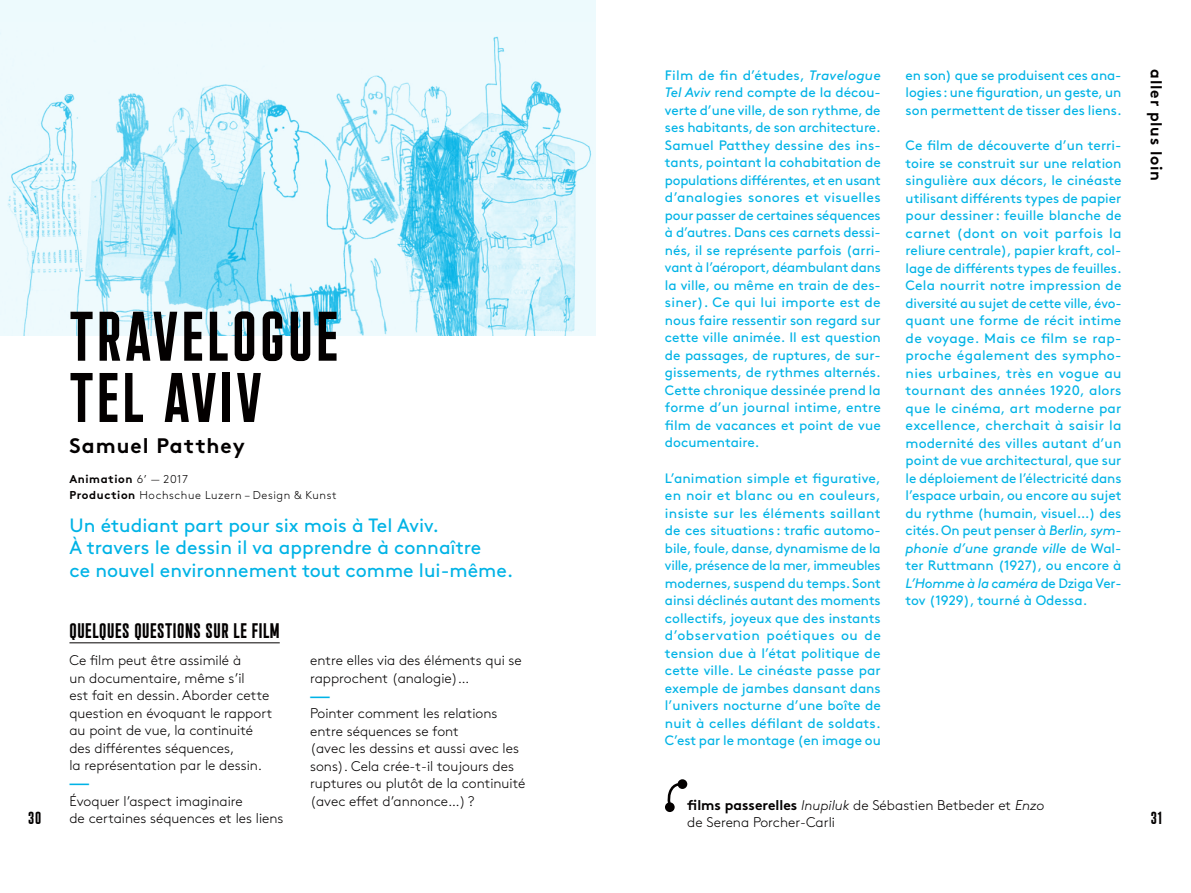
<style>
.page{position:relative;width:1191px;height:893px;background:#fff}
.page>*{position:absolute;margin:0;border:0;box-sizing:border-box;transform-origin:0 0}
.FICHE_-_titre_film{font:70px/61.2px "Plaak 2 Griffon 42 Bold";letter-spacing:.05em;color:#030000}
.FICHE_-_inter{font:21px "Plaak 2 Griffon 42 Bold";letter-spacing:.025em;color:#030000}
.FICHE_-_réalisation{font:700 21px "Brown Std";letter-spacing:.05em;color:#030000}
.CHAPÔ{font:19.25px/22.8px "Brown Std";color:#00b3e6}
.t1{font:17.5px "Plaak 2 Griffon 42 Bold";color:#030000}
.t2{font:700 15.75px "Brown Std";letter-spacing:.05em;color:#030000}
.FICHE_-_questions{font:300 14px/17.5px "Brown Std";color:#030000}
.TXT_COURANT_-_drapea{font:300 14px/17.5px "Brown Std";color:#030000}
.FICHE_-_tiret{font:700 14px "Brown Std";color:#00b3e6}
.FICHE_-_txt_bleu{font:13.65px/17.5px "Brown Std";color:#00b3e6;text-align:justify}
.FICHE_-_infos_films{font:300 11.38px "Brown Std";letter-spacing:.05em;color:#030000}
.FICHE_-_infos_films-2{font:700 11.38px "Brown Std";letter-spacing:.05em;color:#030000}
.s1{font-style:italic}
.s2{font-weight:300}
.s3{font-weight:700}
</style>
<div class="page">
<svg style="left:677px;top:779px;width:10px;height:10px"></svg>
<div style="left:665px;top:802px;width:9px;height:10px;background:#030000;border-radius:50%"></div>
<svg style="left:667px;top:779px;width:18px;height:31px"></svg>
<div style="left:0;top:0;width:595px;height:335px;background:#edfafd"></div>
<img style="left:8px;top:36px;width:583px;height:299px">
<hr style="left:69px;top:642px;width:211px;height:1px;background:#030000">
<p class="FICHE_-_txt_bleu" style="left:665px;top:66px;width:217px">Film de fin d’études, <span class="s1">Travelogue Tel Aviv</span> rend compte de la décou&shy;verte d’une ville, de son rythme, de ses habitants, de son architecture.<br>Samuel Patthey dessine des ins&shy;tants, pointant la cohabitation de populations différentes, et en usant d’analogies sonores et visuelles pour passer de certaines séquences à d’autres. Dans ces carnets dessi&shy;nés, il se représente parfois (arri&shy;vant à l’aéroport, déambulant dans la ville, ou même en train de des&shy;siner). Ce qui lui importe est de nous faire ressentir son regard sur cette ville animée. Il est question de passages, de ruptures, de sur&shy;gissements, de rythmes alternés.<br>Cette chronique dessinée prend la forme d’un journal intime, entre film de vacances et point de vue documentaire.</p>
<p class="FICHE_-_txt_bleu" style="left:665px;top:469px;width:217px">L’animation simple et figurative, en noir et blanc ou en couleurs, insiste sur les éléments saillant de ces situations : trafic automo&shy;bile, foule, danse, dynamisme de la ville, présence de la mer, immeubles modernes, suspend du temps. Sont ainsi déclinés autant des moments collectifs, joyeux que des instants d’observation poétiques ou de tension due à l’état politique de cette ville. Le cinéaste passe par exemple de jambes dansant dans l’univers nocturne d’une boîte de nuit à celles défilant de soldats.<br>C’est par le montage (en image ou</p>
<p class="FICHE_-_txt_bleu" style="left:905px;top:66px;width:217px">en son) que se produisent ces ana&shy;logies: une figuration, un geste, un son permettent de tisser des liens.</p>
<p class="FICHE_-_txt_bleu" style="left:905px;top:137px;width:217px">Ce film de découverte d’un terri&shy;toire se construit sur une relation singulière aux décors, le cinéaste utilisant différents types de papier pour dessiner: feuille blanche de carnet (dont on voit parfois la reliure centrale), papier kraft, col&shy;lage de différents types de feuilles.<br>Cela nourrit notre impression de diversité au sujet de cette ville, évo&shy;quant une forme de récit intime de voyage. Mais ce film se rap&shy;proche également des sympho&shy;nies urbaines, très en vogue au tournant des années 1920, alors que le cinéma, art moderne par excellence, cherchait à saisir la modernité des villes autant d’un point de vue architectural, que sur le déploiement de l’électricité dans l’espace urbain, ou encore au sujet du rythme (humain, visuel…) des cités. On peut penser à <span class="s1">Berlin, sym&shy;phonie d’une grande ville</span> de Wal&shy;ter Ruttmann (1927), ou encore à <span class="s1">L’Homme à la caméra</span> de Dziga Ver&shy;tov (1929), tourné à Odessa.</p>
<p class="FICHE_-_titre_film" style="left:69px;top:306px;width:270px">TRAVELOGUE<br>TEL AVIV</p>
<p class="FICHE_-_réalisation" style="left:69px;top:432px;width:177px">Samuel Patthey</p>
<p class="FICHE_-_infos_films-2" style="left:69px;top:472px;width:120px">Animation <span class="s2">6’ — 2017</span></p>
<p class="FICHE_-_infos_films" style="left:69px;top:489px;width:269px"><span class="s3">Production</span> Hochschue Luzern – Design &amp; Kunst</p>
<p class="CHAPÔ" style="left:69px;top:514px;width:445px">Un étudiant part pour six mois à Tel Aviv.<br>À travers le dessin il va apprendre à connaître<br>ce nouvel environnement tout comme lui-même.</p>
<p class="FICHE_-_inter" style="left:69px;top:620px;width:212px">QUELQUES QUESTIONS SUR LE FILM</p>
<p class="FICHE_-_questions" style="left:69px;top:652px;width:204px">Ce film peut être assimilé à<br>un documentaire, même s’il<br>est fait en dessin. Aborder cette question en évoquant le rapport au point de vue, la continuité des différentes séquences,<br>la représentation par le dessin.</p>
<p class="FICHE_-_tiret" style="left:69px;top:775px;width:21px">—</p>
<p class="FICHE_-_questions" style="left:69px;top:792px;width:216px">Évoquer l’aspect imaginaire<br>de certaines séquences et les liens</p>
<p class="FICHE_-_questions" style="left:310px;top:652px;width:213px">entre elles via des éléments qui se rapprochent (analogie)…</p>
<p class="FICHE_-_tiret" style="left:310px;top:687px;width:21px">—</p>
<p class="FICHE_-_questions" style="left:310px;top:705px;width:217px">Pointer comment les relations entre séquences se font<br>(avec les dessins et aussi avec les sons). Cela crée-t-il toujours des ruptures ou plutôt de la continuité (avec effet d’annonce…) ?</p>
<p class="t1" style="left:28px;top:809px;width:15px">30</p>
<p class="TXT_COURANT_-_drapea" style="left:687px;top:797px;width:358px"><span class="s3">films passerelles</span> <span class="s1">Inupiluk</span> de Sébastien Betbeder et <span class="s1">Enzo </span>de Serena Porcher-Carli</p>
<p class="t2" style="left:1165px;top:69px;width:113px;rotate:90deg">aller plus loin</p>
<p class="t1" style="left:1150px;top:809px;width:13px">31</p>
</div>
